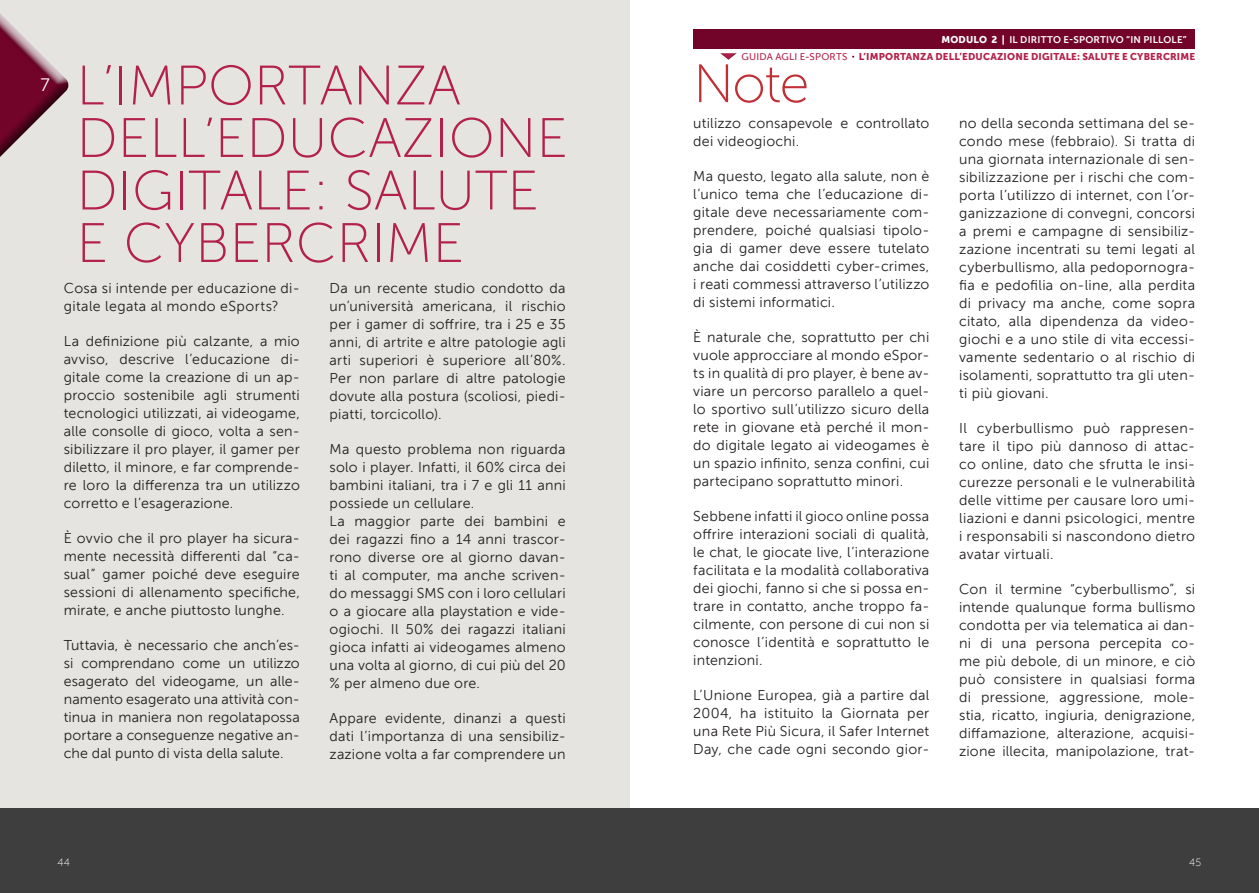
<style>
.page{position:relative;width:1259px;height:893px;background:#fff}
.page>*{position:absolute;margin:0;border:0;box-sizing:border-box;transform-origin:0 0}
.t1{font:55.5px/52.5px "Museo Sans 100";color:#b3214b}
.t2{font:54px "Museo Sans 100";color:#c02f36}
.t3{font:18px "Museo Sans 300";color:#fff}
.t4{font:14.25px/18px "Museo Sans 300";letter-spacing:.015em;color:#231f20;text-align:justify}
.t5{font:10.5px "Museo Sans 100";color:#fff}
.t6{font:9.75px "Museo Sans 900";letter-spacing:.02em;color:#b3214b}
.t7{font:9.75px "Museo Sans 700";letter-spacing:.02em;color:#fff}
.s1{font-family:"Museo Sans 900"}
.s2{font-family:"Museo Sans 500"}
</style>
<div class="page">
<div style="left:0;top:0;width:629px;height:893px;background:#e5e4e0"></div>
<svg style="left:0;top:14px;width:69px;height:143px"></svg>
<div style="left:719px;top:52px;width:19px;height:10px;background:#231f20;opacity:.4"></div>
<div style="left:693px;top:30px;width:502px;height:19px;background:#72042a"></div>
<div style="left:0;top:808px;width:1259px;height:85px;background:#3e3e3f"></div>
<p class="t3" style="left:41px;top:76px;width:11px">7</p>
<h1 class="t1" style="left:77px;top:60px;width:493px">L’IMPORTANZA<br>DELL’EDUCAZIONE<br>DIGITALE: SALUTE<br>E CYBERCRIME</h1>
<p class="t4" style="left:64px;top:279px;width:237px">Cosa si intende per educazione di&shy;gitale legata al mondo eSports?</p>
<p class="t4" style="left:64px;top:332px;width:238px">La definizione più calzante, a mio avviso, descrive l’educazione di&shy;gitale come la creazione di un ap&shy;proccio sostenibile agli strumenti tecnologici utilizzati, ai videogame, alle consolle di gioco, volta a sen&shy;sibilizzare il pro player, il gamer per diletto, il minore, e far comprende&shy;re loro la differenza tra un utilizzo corretto e l’esagerazione.</p>
<p class="t4" style="left:64px;top:529px;width:237px">È ovvio che il pro player ha sicura&shy;mente necessità differenti dal “ca&shy;sual” gamer poiché deve eseguire sessioni di allenamento specifiche, mirate, e anche piuttosto lunghe.</p>
<p class="t4" style="left:64px;top:636px;width:238px">Tuttavia, è necessario che anch’es&shy;si comprendano come un utilizzo esagerato del videogame, un alle&shy;namento esagerato una attività con&shy;tinua in maniera non regolatapossa portare a conseguenze negative an&shy;che dal punto di vista della salute.</p>
<p class="t4" style="left:330px;top:279px;width:238px">Da un recente studio condotto da un’università americana, il rischio per i gamer di soffrire, tra i 25 e 35 anni, di artrite e altre patologie agli arti superiori è superiore all’80%.<br>Per non parlare di altre patologie dovute alla postura (scoliosi, piedi&shy;piatti, torcicollo).</p>
<p class="t4" style="left:330px;top:440px;width:238px;text-align:left">Ma questo problema non riguarda solo i player. Infatti, il 60% circa dei bambini italiani, tra i 7 e gli 11 anni possiede un cellulare.<br>La maggior parte dei bambini e dei ragazzi fino a 14 anni trascor&shy;rono diverse ore al giorno davan&shy;ti al computer, ma anche scriven&shy;do messaggi SMS con i loro cellulari o a giocare alla playstation e vide&shy;ogiochi. Il 50% dei ragazzi italiani gioca infatti ai videogames almeno una volta al giorno, di cui più del 20 % per almeno due ore.</p>
<p class="t4" style="left:330px;top:709px;width:237px">Appare evidente, dinanzi a questi dati l’importanza di una sensibiliz&shy;zazione volta a far comprendere un</p>
<p class="t7" style="left:941px;top:34px;width:247px"><span class="s1">MODULO 2 |</span> IL DIRITTO E-SPORTIVO “IN PILLOLE”</p>
<p class="t6" style="left:741px;top:51px;width:455px"><span class="s2">GUIDA AGLI E-SPORTS</span> L’IMPORTANZA DELL’EDUCAZIONE DIGITALE: SALUTE E CYBERCRIME</p>
<h2 class="t2" style="left:693px;top:55px;width:118px">Note</h2>
<p class="t4" style="left:693px;top:114px;width:237px">utilizzo consapevole e controllato dei videogiochi.</p>
<p class="t4" style="left:693px;top:167px;width:238px">Ma questo, legato alla salute, non è l’unico tema che l’educazione di&shy;gitale deve necessariamente com&shy;prendere, poiché qualsiasi tipolo&shy;gia di gamer deve essere tutelato anche dai cosiddetti cyber-crimes, i reati commessi attraverso l’utilizzo di sistemi informatici.</p>
<p class="t4" style="left:693px;top:328px;width:237px">È naturale che, soprattutto per chi vuole approcciare al mondo eSpor&shy;ts in qualità di pro player, è bene av&shy;viare un percorso parallelo a quel&shy;lo sportivo sull’utilizzo sicuro della rete in giovane età perché il mon&shy;do digitale legato ai videogames è un spazio infinito, senza confini, cui partecipano soprattutto minori.</p>
<p class="t4" style="left:693px;top:507px;width:237px">Sebbene infatti il gioco online possa offrire interazioni sociali di qualità, le chat, le giocate live, l’interazione facilitata e la modalità collaborativa dei giochi, fanno si che si possa en&shy;trare in contatto, anche troppo fa&shy;cilmente, con persone di cui non si conosce l’identità e soprattutto le intenzioni.</p>
<p class="t4" style="left:693px;top:686px;width:238px">L’Unione Europea, già a partire dal 2004, ha istituito la Giornata per una Rete Più Sicura, il Safer Internet Day, che cade ogni secondo gior-</p>
<p class="t4" style="left:959px;top:114px;width:238px">no della seconda settimana del se&shy;condo mese (febbraio). Si tratta di una giornata internazionale di sen&shy;sibilizzazione per i rischi che com&shy;porta l’utilizzo di internet, con l’or&shy;ganizzazione di convegni, concorsi a premi e campagne di sensibiliz&shy;zazione incentrati su temi legati al cyberbullismo, alla pedopornogra&shy;fia e pedofilia on-line, alla perdita di privacy ma anche, come sopra citato, alla dipendenza da video&shy;giochi e a uno stile di vita eccessi&shy;vamente sedentario o al rischio di isolamenti, soprattutto tra gli uten&shy;ti più giovani.</p>
<p class="t4" style="left:959px;top:419px;width:237px">Il cyberbullismo può rappresen&shy;tare il tipo più dannoso di attac&shy;co online, dato che sfrutta le insi&shy;curezze personali e le vulnerabilità delle vittime per causare loro umi&shy;liazioni e danni psicologici, mentre i responsabili si nascondono dietro avatar virtuali.</p>
<p class="t4" style="left:959px;top:580px;width:238px">Con il termine “cyberbullismo”, si intende qualunque forma bullismo condotta per via telematica ai dan&shy;ni di una persona percepita co&shy;me più debole, di un minore, e ciò può consistere in qualsiasi forma di pressione, aggressione, mole&shy;stia, ricatto, ingiuria, denigrazione, diffamazione, alterazione, acquisi&shy;zione illecita, manipolazione, trat-</p>
<p class="t5" style="left:58px;top:857px;width:14px">44</p>
<p class="t5" style="left:1189px;top:857px;width:13px">45</p>
</div>
